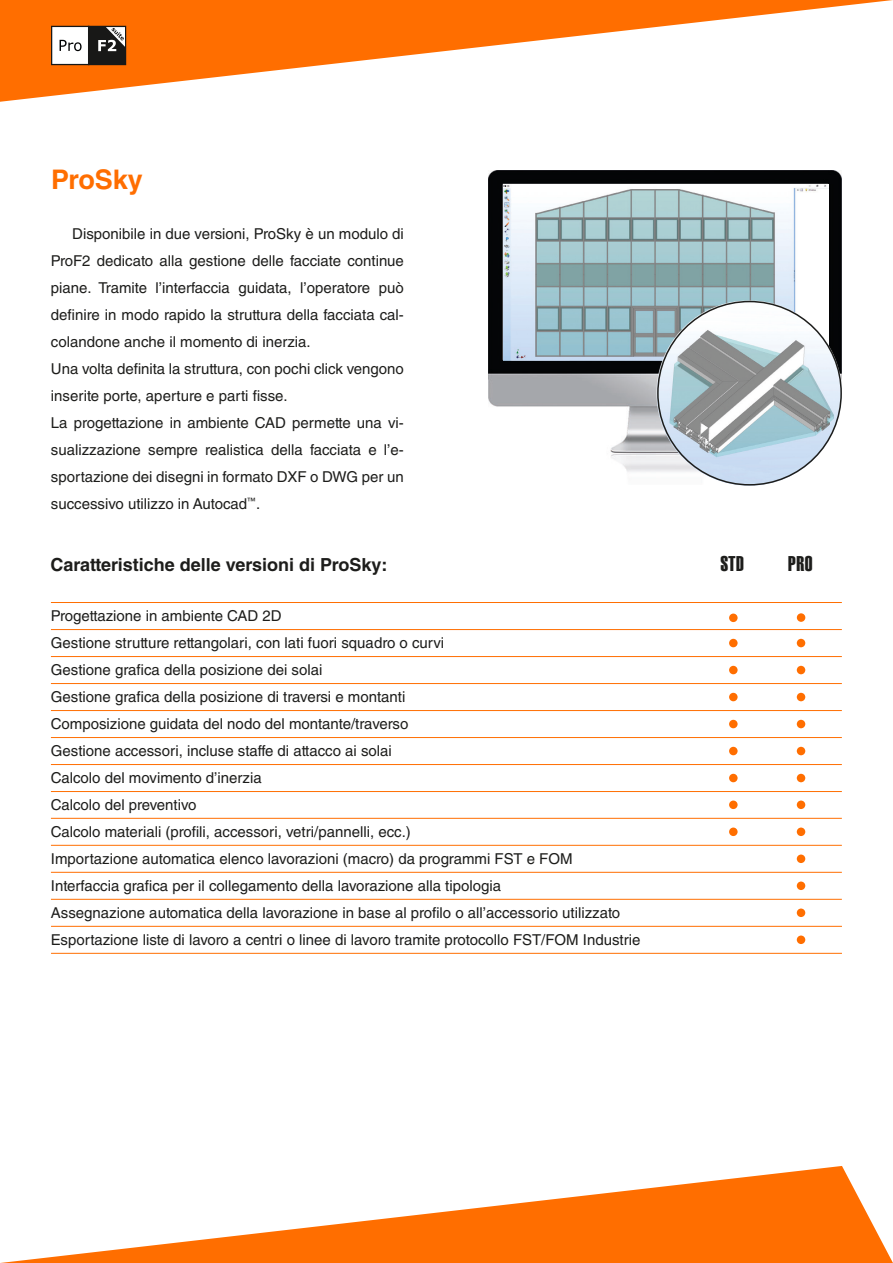
<style>
.page{position:relative;width:893px;height:1263px;background:#fff}
.page>*{position:absolute;margin:0;border:0;box-sizing:border-box;transform-origin:0 0}
.t1{font:700 27px "Helvetica LT Std";color:#ff6e00}
.t2{font:21px "Helvetica LT Std Extra Comp";letter-spacing:.025em;color:#1d1d1b}
.t3{font:700 18px "Helvetica LT Std";color:#1d1d1b}
.t4{font:15px/27px "Helvetica LT Std";color:#1d1d1b;text-align:justify}
</style>
<div class="page">
<svg style="left:0;top:0;width:893px;height:102px"></svg>
<svg style="left:51px;top:26px;width:75px;height:39px"></svg>
<svg style="left:0;top:1166px;width:893px;height:97px"></svg>
<div style="left:729px;top:639px;width:9px;height:8px;background:#ff6e00;border-radius:50%"></div>
<div style="left:729px;top:720px;width:9px;height:8px;background:#ff6e00;border-radius:50%"></div>
<div style="left:729px;top:827px;width:9px;height:9px;background:#ff6e00;border-radius:50%"></div>
<div style="left:729px;top:666px;width:9px;height:8px;background:#ff6e00;border-radius:50%"></div>
<div style="left:729px;top:747px;width:9px;height:8px;background:#ff6e00;border-radius:50%"></div>
<div style="left:729px;top:693px;width:9px;height:8px;background:#ff6e00;border-radius:50%"></div>
<div style="left:729px;top:800px;width:9px;height:9px;background:#ff6e00;border-radius:50%"></div>
<div style="left:729px;top:774px;width:9px;height:8px;background:#ff6e00;border-radius:50%"></div>
<div style="left:797px;top:613px;width:8px;height:9px;background:#ff6e00;border-radius:50%"></div>
<div style="left:797px;top:639px;width:8px;height:8px;background:#ff6e00;border-radius:50%"></div>
<div style="left:797px;top:720px;width:8px;height:8px;background:#ff6e00;border-radius:50%"></div>
<div style="left:797px;top:827px;width:8px;height:9px;background:#ff6e00;border-radius:50%"></div>
<div style="left:797px;top:666px;width:8px;height:8px;background:#ff6e00;border-radius:50%"></div>
<div style="left:797px;top:747px;width:8px;height:8px;background:#ff6e00;border-radius:50%"></div>
<div style="left:797px;top:854px;width:8px;height:9px;background:#ff6e00;border-radius:50%"></div>
<div style="left:797px;top:908px;width:8px;height:9px;background:#ff6e00;border-radius:50%"></div>
<div style="left:797px;top:693px;width:8px;height:8px;background:#ff6e00;border-radius:50%"></div>
<div style="left:797px;top:800px;width:8px;height:9px;background:#ff6e00;border-radius:50%"></div>
<div style="left:797px;top:774px;width:8px;height:8px;background:#ff6e00;border-radius:50%"></div>
<div style="left:797px;top:881px;width:8px;height:9px;background:#ff6e00;border-radius:50%"></div>
<div style="left:797px;top:935px;width:8px;height:9px;background:#ff6e00;border-radius:50%"></div>
<hr style="left:51px;top:629px;width:791px;height:1px;background:#ff6e00">
<hr style="left:51px;top:602px;width:791px;height:1px;background:#ff6e00">
<hr style="left:51px;top:737px;width:791px;height:1px;background:#ff6e00">
<hr style="left:51px;top:845px;width:791px;height:1px;background:#ff6e00">
<hr style="left:51px;top:683px;width:791px;height:1px;background:#ff6e00">
<hr style="left:51px;top:791px;width:791px;height:1px;background:#ff6e00">
<hr style="left:51px;top:899px;width:791px;height:1px;background:#ff6e00">
<hr style="left:51px;top:926px;width:791px;height:1px;background:#ff6e00">
<hr style="left:51px;top:656px;width:791px;height:1px;background:#ff6e00">
<hr style="left:51px;top:764px;width:791px;height:1px;background:#ff6e00">
<hr style="left:51px;top:872px;width:791px;height:1px;background:#ff6e00">
<hr style="left:51px;top:953px;width:791px;height:1px;background:#ff6e00">
<hr style="left:51px;top:710px;width:791px;height:1px;background:#ff6e00">
<hr style="left:51px;top:818px;width:791px;height:1px;background:#ff6e00">
<div style="left:729px;top:614px;width:9px;height:8px;background:#ff6e00;border-radius:50%"></div>
<img style="left:489px;top:170px;width:353px;height:302px">
<img style="left:504px;top:184px;width:324px;height:176px">
<img style="left:651px;top:298px;width:191px;height:188px">
<img style="left:658px;top:302px;width:183px;height:183px;border-radius:92px">
<p class="t1" style="left:51px;top:163px;width:93px">ProSky</p>
<p class="t4" style="left:72px;top:221px;width:333px">Disponibile in due versioni, ProSky è un modulo di</p>
<p class="t4" style="left:51px;top:248px;width:354px">ProF2 dedicato alla gestione delle facciate continue piane. Tramite l’interfaccia guidata, l’operatore può definire in modo rapido la struttura della facciata cal&shy;colandone anche il momento di inerzia.</p>
<p class="t4" style="left:51px;top:356px;width:354px">Una volta definita la struttura, con pochi click vengono inserite porte, aperture e parti fisse.</p>
<p class="t4" style="left:51px;top:410px;width:354px">La progettazione in ambiente CAD permette una vi&shy;sualizzazione sempre realistica della facciata e l’e&shy;sportazione dei disegni in formato DXF o DWG per un successivo utilizzo in Autocad<sup>™</sup>.</p>
<p class="t3" style="left:50px;top:553px;width:339px">Caratteristiche delle versioni di ProSky:</p>
<p class="t2" style="left:720px;top:551px;width:25px">STD</p>
<p class="t2" style="left:788px;top:551px;width:26px">PRO</p>
<p class="t4" style="left:51px;top:602px;width:232px">Progettazione in ambiente CAD 2D</p>
<p class="t4" style="left:51px;top:629px;width:395px">Gestione strutture rettangolari, con lati fuori squadro o curvi</p>
<p class="t4" style="left:51px;top:656px;width:273px">Gestione grafica della posizione dei solai</p>
<p class="t4" style="left:51px;top:683px;width:356px">Gestione grafica della posizione di traversi e montanti</p>
<p class="t4" style="left:51px;top:710px;width:359px">Composizione guidata del nodo del montante/traverso</p>
<p class="t4" style="left:51px;top:737px;width:342px">Gestione accessori, incluse staffe di attacco ai solai</p>
<p class="t4" style="left:51px;top:764px;width:212px">Calcolo del movimento d’inerzia</p>
<p class="t4" style="left:51px;top:791px;width:147px">Calcolo del preventivo</p>
<p class="t4" style="left:51px;top:818px;width:362px">Calcolo materiali (profili, accessori, vetri/pannelli, ecc.)</p>
<p class="t4" style="left:51px;top:845px;width:523px">Importazione automatica elenco lavorazioni (macro) da programmi FST e FOM</p>
<p class="t4" style="left:51px;top:872px;width:452px">Interfaccia grafica per il collegamento della lavorazione alla tipologia</p>
<p class="t4" style="left:51px;top:899px;width:571px">Assegnazione automatica della lavorazione in base al profilo o all’accessorio utilizzato</p>
<p class="t4" style="left:51px;top:926px;width:591px">Esportazione liste di lavoro a centri o linee di lavoro tramite protocollo FST/FOM Industrie</p>
</div>
